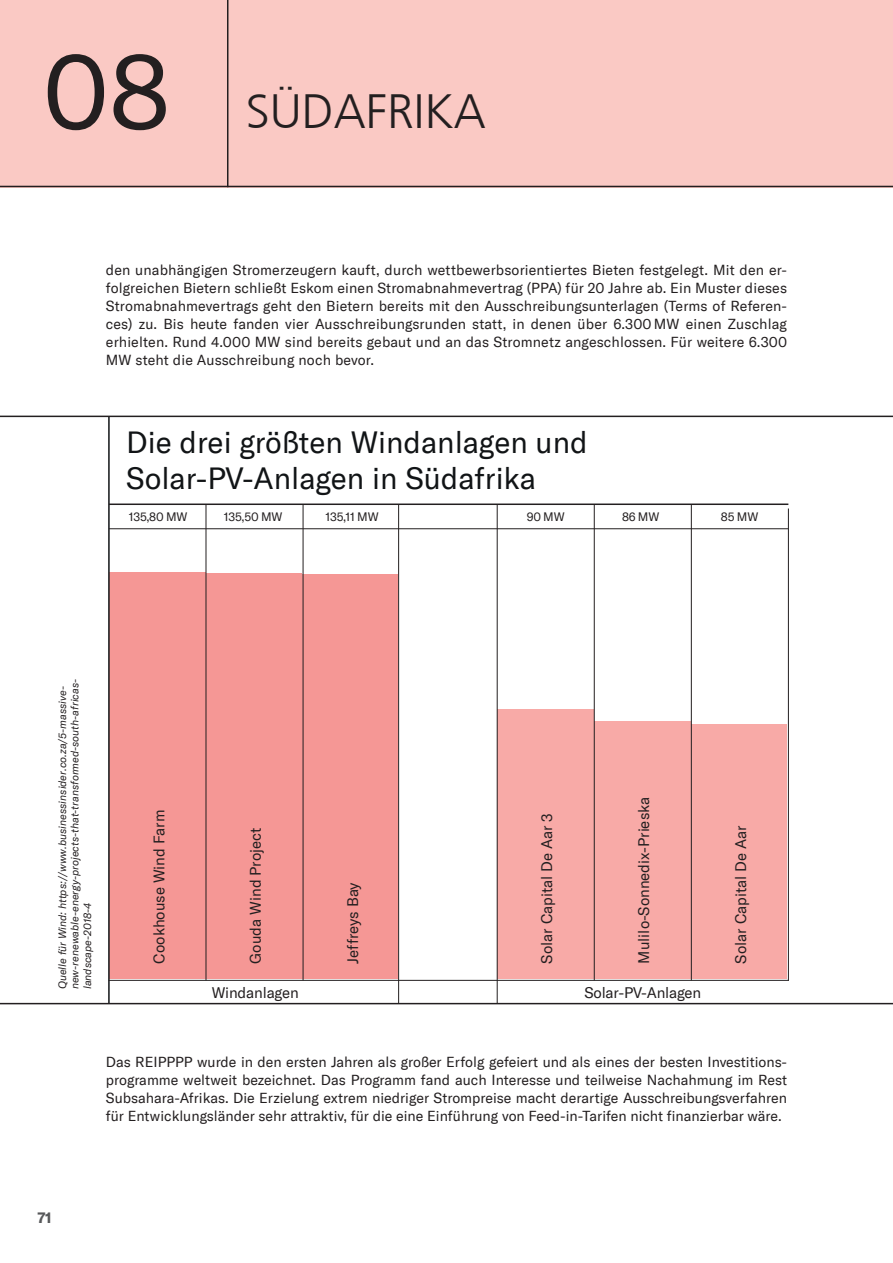
<style>
.page{position:relative;width:893px;height:1263px;background:#fff}
.page>*{position:absolute;margin:0;border:0;box-sizing:border-box;transform-origin:0 0}
.t1{font:105px "GT America";color:#231f20}
.t2{font:300 48px "Frutiger CE";color:#231f20}
.t3{font:30px/36px "GT America";color:#111416}
.t4{font:15px "GT America";color:#231f20}
.t5{font:700 15px "GT America";color:#57585a}
.t6{font:14.25px/18px "GT America";color:#231f20;text-align:justify}
.t7{font:12px "GT America";letter-spacing:-.01em;color:#231f20}
.t8{font:italic 10.5px/12.6px "GT America";color:#231f20}
</style>
<div class="page">
<div style="left:0;top:0;width:893px;height:187px;background:#fac9c4"></div>
<hr style="left:0;top:186px;width:893px;height:1px;background:#231f20">
<svg style="left:0;top:416px;width:893px;height:588px"></svg>
<hr style="left:227px;top:0;width:1px;height:187px;background:#231f20">
<h1 class="t1" style="left:43px;top:30px;width:129px">08</h1>
<h2 class="t2" style="left:246px;top:84px;width:242px">SÜDAFRIKA</h2>
<p class="t6" style="left:106px;top:261px;width:683px">den unabhängigen Stromerzeugern kauft, durch wettbewerbsorientiertes Bieten festgelegt. Mit den er&shy;folgreichen Bietern schließt Eskom einen Stromabnahmevertrag (PPA) für 20 Jahre ab. Ein Muster dieses Stromabnahmevertrags geht den Bietern bereits mit den Ausschreibungsunterlagen (Terms of Referen&shy;ces) zu. Bis heute fanden vier Ausschreibungsrunden statt, in denen über 6.300 MW einen Zuschlag erhielten. Rund 4.000 MW sind bereits gebaut und an das Stromnetz angeschlossen. Für weitere 6.300<br>MW steht die Ausschreibung noch bevor.</p>
<h3 class="t3" style="left:126px;top:425px;width:463px">Die drei größten Windanlagen und<br>Solar-PV-Anlagen in Südafrika</h3>
<p class="t7" style="left:129px;top:510px;width:60px">135,80 MW</p>
<p class="t7" style="left:224px;top:510px;width:60px">135,50 MW</p>
<p class="t7" style="left:325px;top:510px;width:55px">135,11 MW</p>
<p class="t7" style="left:527px;top:510px;width:40px">90 MW</p>
<p class="t7" style="left:622px;top:510px;width:39px">86 MW</p>
<p class="t7" style="left:721px;top:510px;width:39px">85 MW</p>
<p class="t8" style="left:56px;top:989px;width:312px;rotate:-90deg">Quelle für Wind: https://www.businessinsider.co.za/5-massive&shy;new-renewable-energy-projects-that-transformed-south-africas&shy;landscape-2018-4</p>
<p class="t4" style="left:150px;top:963px;width:155px;rotate:-90deg">Cookhouse Wind Farm</p>
<p class="t4" style="left:247px;top:963px;width:137px;rotate:-90deg">Gouda Wind Project</p>
<p class="t4" style="left:344px;top:963px;width:83px;rotate:-90deg">Jeffreys Bay</p>
<p class="t4" style="left:538px;top:963px;width:152px;rotate:-90deg">Solar Capital De Aar 3</p>
<p class="t4" style="left:635px;top:963px;width:168px;rotate:-90deg">Mulilo-Sonnedix-Prieska</p>
<p class="t4" style="left:212px;top:984px;width:89px">Windanlagen</p>
<p class="t4" style="left:584px;top:984px;width:118px">Solar-PV-Anlagen</p>
<p class="t4" style="left:732px;top:963px;width:139px;rotate:-90deg">Solar Capital De Aar</p>
<p class="t6" style="left:106px;top:1053px;width:683px">Das REIPPPP wurde in den ersten Jahren als großer Erfolg gefeiert und als eines der besten Investitions&shy;programme weltweit bezeichnet. Das Programm fand auch Interesse und teilweise Nachahmung im Rest Subsahara-Afrikas. Die Erzielung extrem niedriger Strompreise macht derartige Ausschreibungsverfahren für Entwicklungsländer sehr attraktiv, für die eine Einführung von Feed-in-Tarifen nicht finanzierbar wäre.</p>
<p class="t5" style="left:38px;top:1208px;width:16px">71</p>
</div>
